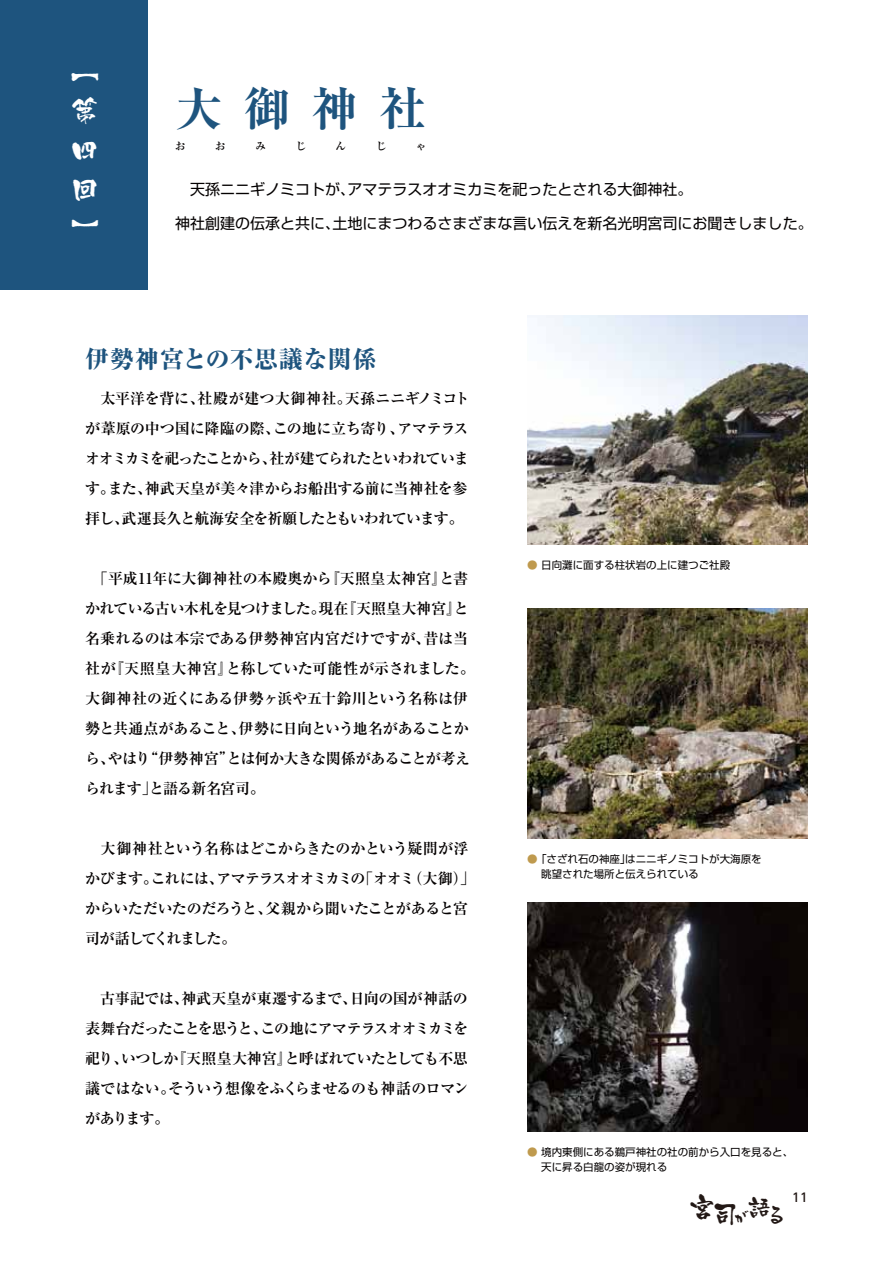
<style>
.page{position:relative;width:893px;height:1263px;background:#fff}
.page>*{position:absolute;margin:0;border:0;box-sizing:border-box;transform-origin:0 0}
.t1{font:700 expanded 46.5px "Ryumin Pro";color:#1e547e}
.t2{font:28.5px/39.9px "Kyo Madoka";color:#fff;text-align:justify}
.t3{font:27.15px "Kyo Madoka";color:#221815}
.t4{font:800 24px "Ryumin Pro";letter-spacing:.03em;color:#1e547e}
.t5{font:700 15px/30px "Ryumin Pro";letter-spacing:-.035em;color:#040000}
.t6{font:15px "Shin Go Pro";color:#040000}
.t7{font:500 12px "UD Shin Go Pro";color:#221815}
.t8{font:10.5px/15px "Shin Go Pro";color:#040000}
.t9{font:700 10.5px "Ryumin Pro";color:#040000}
.s1{color:#bf9a4e}
.s2{font-size:22.95px}
</style>
<div class="page">
<img style="left:527px;top:315px;width:281px;height:230px">
<img style="left:527px;top:609px;width:281px;height:229px">
<img style="left:527px;top:902px;width:281px;height:230px">
<div style="left:0;top:0;width:147px;height:289px;background:#1e547e"></div>
<h2 class="t2" style="left:71px;top:50px;width:29px">︻第四回︼</h2>
<h1 class="t1" style="left:175px;top:72px;width:253px">大御神社</h1>
<p class="t9" style="left:175px;top:138px;width:12px">お</p>
<p class="t9" style="left:215px;top:138px;width:12px">お</p>
<p class="t9" style="left:255px;top:138px;width:12px">み</p>
<p class="t9" style="left:295px;top:138px;width:12px">じ</p>
<p class="t9" style="left:336px;top:138px;width:12px">ん</p>
<p class="t9" style="left:376px;top:138px;width:12px">じ</p>
<p class="t9" style="left:416px;top:138px;width:12px">ゃ</p>
<p class="t6" style="left:175px;top:177px;width:519px">　天孫ニニギノミコトが、アマテラスオオミカミを祀ったとされる大御神社。</p>
<p class="t6" style="left:175px;top:211px;width:639px">神社創建の伝承と共に、土地にまつわるさまざまな言い伝えを新名光明宮司にお聞きしました。</p>
<h3 class="t4" style="left:85px;top:341px;width:293px">伊勢神宮との不思議な関係</h3>
<p class="t5" style="left:85px;top:383px;width:386px">　太平洋を背に、社殿が建つ大御神社。天孫ニニギノミコトが葦原の中つ国に降臨の際、この地に立ち寄り、アマテラスオオミカミを祀ったことから、社が建てられたといわれています。また、神武天皇が美々津からお船出する前に当神社を参拝し、武運長久と航海安全を祈願したともいわれています。</p>
<p class="t5" style="left:85px;top:563px;width:392px">　「平成11年に大御神社の本殿奥から『天照皇太神宮』と書かれている古い木札を見つけました。現在『天照皇大神宮』と名乗れるのは本宗である伊勢神宮内宮だけですが、昔は当社が『天照皇大神宮』と称していた可能性が示されました。大御神社の近くにある伊勢ヶ浜や五十鈴川という名称は伊勢と共通点があること、伊勢に日向という地名があることから、やはり“伊勢神宮”とは何か大きな関係があることが考えられます」と語る新名宮司。</p>
<p class="t5" style="left:85px;top:833px;width:392px">　大御神社という名称はどこからきたのかという疑問が浮かびます。これには、アマテラスオオミカミの「オオミ（大御）」からいただいたのだろうと、父親から聞いたことがあると宮司が話してくれました。</p>
<p class="t5" style="left:85px;top:983px;width:385px;text-align:justify">　古事記では、神武天皇が東遷するまで、日向の国が神話の表舞台だったことを思うと、この地にアマテラスオオミカミを祀り、いつしか『天照皇大神宮』と呼ばれていたとしても不思議ではない。そういう想像をふくらませるのも神話のロマンがあります。</p>
<p class="t8" style="left:527px;top:556px;width:204px"><span class="s1">●</span> 日向灘に面する柱状岩の上に建つご社殿</p>
<p class="t8" style="left:541px;top:850px;width:222px;text-indent:-14px"><span class="s1">●</span>「さざれ石の神座」はニニギノミコトが大海原を眺望された場所と伝えられている</p>
<p class="t8" style="left:541px;top:1143px;width:253px;text-indent:-14px"><span class="s1">●</span> 境内東側にある鵜戸神社の社の前から入口を見ると、天に昇る白龍の姿が現れる</p>
<h3 class="t3" style="left:689px;top:1197px;width:101px">宮司<sub>が</sub><span class="s2">語</span><sub>る</sub></h3>
<p class="t7" style="left:792px;top:1188px;width:17px">11</p>
</div>
